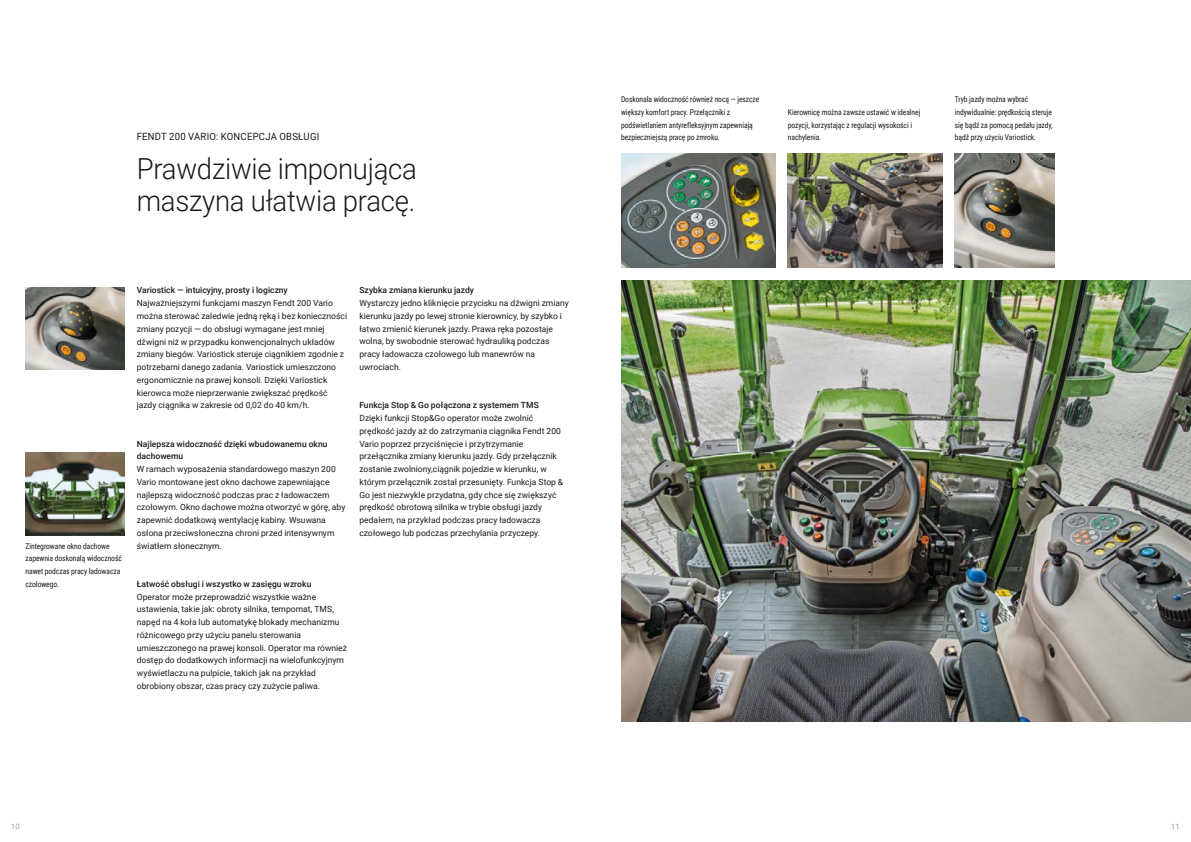
<style>
.page{position:relative;width:1191px;height:842px;background:#fff}
.page>*{position:absolute;margin:0;border:0;box-sizing:border-box;transform-origin:0 0}
.t1{font:300 29px/32px "Roboto";letter-spacing:-.01em;color:#1a1a18;scale:.95 1}
.t2{font:10px "Roboto";letter-spacing:.025em;color:#1a1a18;scale:.95 1}
.t3{font:8.5px/12.8px "Roboto";letter-spacing:.005em;color:#1a1a18}
.t4{font:500 8.5px/12.8px "Roboto";letter-spacing:.005em;color:#1a1a18}
.t5{font:8px/12.8px "Roboto Condensed";letter-spacing:-.01em;color:#1a1a18;scale:.95 1}
.t6{font:7.5px "Roboto";color:#9f9f9e}
</style>
<div class="page">
<img style="left:26px;top:453px;width:99px;height:83px">
<img style="left:26px;top:287px;width:99px;height:83px">
<img style="left:955px;top:153px;width:99px;height:115px">
<img style="left:621px;top:153px;width:155px;height:115px">
<img style="left:788px;top:153px;width:155px;height:115px">
<img style="left:621px;top:281px;width:570px;height:440px">
<p class="t2" style="left:137px;top:130px;width:194px">FENDT 200 VARIO: KONCEPCJA OBSŁUGI</p>
<h1 class="t1" style="left:137px;top:151px;width:296px">Prawdziwie imponująca maszyna ułatwia pracę.</h1>
<p class="t5" style="left:26px;top:539px;width:103px">Zintegrowane okno dachowe zapewnia doskonałą widoczność nawet podczas pracy ładowacza czołowego.</p>
<p class="t4" style="left:137px;top:284px;width:152px">Variostick — intuicyjny, prosty i logiczny</p>
<p class="t3" style="left:137px;top:296px;width:212px">Najważniejszymi funkcjami maszyn Fendt 200 Vario można sterować zaledwie jedną ręką i bez konieczności zmiany pozycji — do obsługi wymagane jest mniej dźwigni niż w przypadku konwencjonalnych układów zmiany biegów. Variostick steruje ciągnikiem zgodnie z potrzebami danego zadania. Variostick umieszczono ergonomicznie na prawej konsoli. Dzięki Variostick kierowca może nieprzerwanie zwiększać prędkość jazdy ciągnika w zakresie od 0,02 do 40 km/h.</p>
<p class="t4" style="left:137px;top:437px;width:192px">Najlepsza widoczność dzięki wbudowanemu oknu dachowemu</p>
<p class="t3" style="left:137px;top:462px;width:210px">W ramach wyposażenia standardowego maszyn 200<br>Vario montowane jest okno dachowe zapewniające najlepszą widoczność podczas prac z ładowaczem czołowym. Okno dachowe można otworzyć w górę, aby zapewnić dodatkową wentylację kabiny. Wsuwana osłona przeciwsłoneczna chroni przed intensywnym światłem słonecznym.</p>
<p class="t4" style="left:137px;top:577px;width:176px">Łatwość obsługi i wszystko w zasięgu wzroku</p>
<p class="t3" style="left:137px;top:590px;width:212px">Operator może przeprowadzić wszystkie ważne ustawienia, takie jak: obroty silnika, tempomat, TMS, napęd na 4 koła lub automatykę blokady mechanizmu różnicowego przy użyciu panelu sterowania umieszczonego na prawej konsoli. Operator ma również dostęp do dodatkowych informacji na wielofunkcyjnym wyświetlaczu na pulpicie, takich jak na przykład obrobiony obszar, czas pracy czy zużycie paliwa.</p>
<p class="t4" style="left:359px;top:284px;width:116px">Szybka zmiana kierunku jazdy</p>
<p class="t3" style="left:359px;top:296px;width:211px">Wystarczy jedno kliknięcie przycisku na dźwigni zmiany kierunku jazdy po lewej stronie kierownicy, by szybko i łatwo zmienić kierunek jazdy. Prawa ręka pozostaje wolna, by swobodnie sterować hydrauliką podczas pracy ładowacza czołowego lub manewrów na uwrociach.</p>
<p class="t4" style="left:359px;top:398px;width:181px">Funkcja Stop &amp; Go połączona z systemem TMS</p>
<p class="t3" style="left:359px;top:411px;width:205px">Dzięki funkcji Stop&amp;Go operator może zwolnić prędkość jazdy aż do zatrzymania ciągnika Fendt 200<br>Vario poprzez przyciśnięcie i przytrzymanie przełącznika zmiany kierunku jazdy. Gdy przełącznik zostanie zwolniony,ciągnik pojedzie w kierunku, w którym przełącznik został przesunięty. Funkcja Stop &amp; Go jest niezwykle przydatna, gdy chce się zwiększyć prędkość obrotową silnika w trybie obsługi jazdy pedałem, na przykład podczas pracy ładowacza czołowego lub podczas przechylania przyczepy.</p>
<p class="t5" style="left:621px;top:92px;width:147px">Doskonała widoczność również nocą — jeszcze większy komfort pracy. Przełączniki z podświetlaniem antyrefleksyjnym zapewniają bezpieczniejszą pracę po zmroku.</p>
<p class="t5" style="left:788px;top:105px;width:141px">Kierownicę można zawsze ustawić w idealnej pozycji, korzystając z regulacji wysokości i nachylenia.</p>
<p class="t5" style="left:955px;top:93px;width:104px">Tryb jazdy można wybrać indywidualnie: prędkością steruje się bądź za pomocą pedału jazdy, bądź przy użyciu Variostick.</p>
<p class="t6" style="left:11px;top:821px;width:10px">10</p>
<p class="t6" style="left:1171px;top:821px;width:10px">11</p>
</div>
